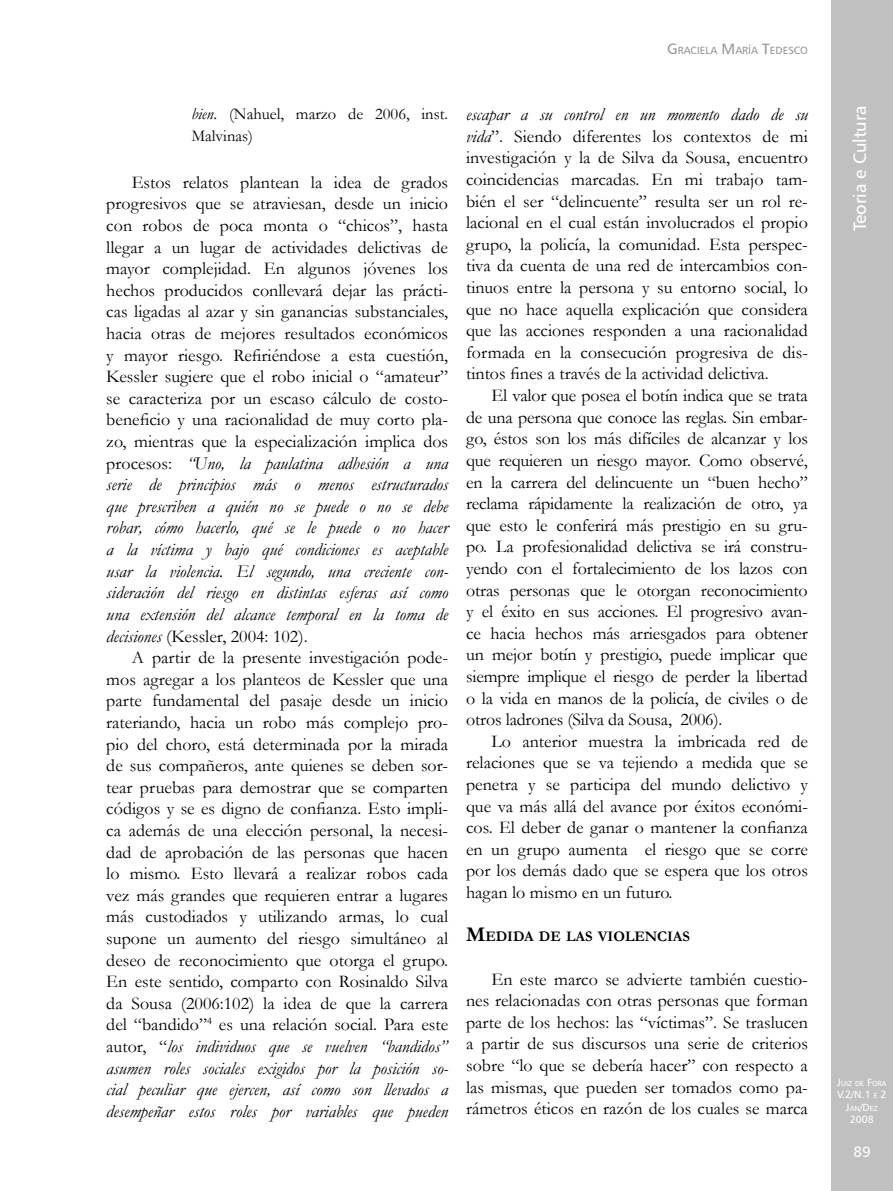
<style>
.page{position:relative;width:893px;height:1191px;background:#fff}
.page>*{position:absolute;margin:0;border:0;box-sizing:border-box;transform-origin:0 0}
.t1{font:18px/21.6px "Garamond";color:#000;text-align:justify}
.t2{font:18px "Humanist 777 BT Roman B";color:#fff}
.t3{font:16.5px/21.6px "Garamond";color:#000}
.t4{font:15px "Humanist 777 BT Roman B";color:#fff}
.t5{font:700 14.7px "Garamond";color:#000}
.t6{font:10.5px "Humanist 777 BT Roman B";color:#939598}
.t7{font:10.5px "Humanist 777 BT Roman B";color:#fff}
.t8{font:7.35px "Humanist 777 BT Roman B";color:#fff}
.s1{font-size:15px}
.s2{font-style:italic}
.s3{font-size:21px}
.s4{font-size:10.5px}
.s5{font-size:7.35px}
</style>
<div class="page">
<div style="left:831px;top:0;width:62px;height:1191px;background:#c0c0c0"></div>
<p class="t6" style="left:667px;top:44px;width:142px"><span class="s1">G</span>RACIELA <span class="s1">M</span>ARÍA <span class="s1">T</span>EDESCO</p>
<p class="t3" style="left:191px;top:103px;width:258px"><span class="s2">bien.</span> (Nahuel, marzo de 2006, inst.<br>Malvinas)</p>
<p class="t1" style="left:106px;top:171px;width:343px;text-indent:26px">Estos relatos plantean la idea de grados progresivos que se atraviesan, desde un inicio con robos de poca monta o “chicos”, hasta llegar a un lugar de actividades delictivas de mayor complejidad. En algunos jóvenes los hechos producidos conllevará dejar las prácti&shy;cas ligadas al azar y sin ganancias substanciales, hacia otras de mejores resultados económicos y mayor riesgo. Refiriéndose a esta cuestión, Kessler sugiere que el robo inicial o “amateur” se caracteriza por un escaso cálculo de costo&shy;beneficio y una racionalidad de muy corto pla&shy;zo, mientras que la especialización implica dos procesos: <span class="s2">“Uno, la paulatina adhesión a una serie de principios más o menos estructurados que prescriben a quién no se puede o no se debe robar, cómo hacerlo, qué se le puede o no hacer a la víctima y bajo qué condiciones es aceptable usar la violencia. El segundo, una creciente con&shy;sideración del riesgo en distintas esferas así como una extensión del alcance temporal en la toma de decisiones</span> (Kessler, 2004: 102).</p>
<p class="t1" style="left:106px;top:646px;width:343px;text-indent:26px">A partir de la presente investigación pode&shy;mos agregar a los planteos de Kessler que una parte fundamental del pasaje desde un inicio rateriando, hacia un robo más complejo pro&shy;pio del choro, está determinada por la mirada de sus compañeros, ante quienes se deben sor&shy;tear pruebas para demostrar que se comparten códigos y se es digno de confianza. Esto impli&shy;ca además de una elección personal, la necesi&shy;dad de aprobación de las personas que hacen lo mismo. Esto llevará a realizar robos cada vez más grandes que requieren entrar a lugares más custodiados y utilizando armas, lo cual supone un aumento del riesgo simultáneo al deseo de reconocimiento que otorga el grupo.<br>En este sentido, comparto con Rosinaldo Silva da Sousa (2006:102) la idea de que la carrera del “bandido”<sup>4</sup> es una relación social. Para este autor, “<span class="s2">los individuos que se vuelven “bandidos” asumen roles sociales exigidos por la posición so&shy;cial peculiar que ejercen, así como son llevados a desempeñar estos roles por variables que pueden</span></p>
<p class="t1" style="left:466px;top:103px;width:343px"><span class="s2">escapar a su control en un momento dado de su vida</span>”. Siendo diferentes los contextos de mi investigación y la de Silva da Sousa, encuentro coincidencias marcadas. En mi trabajo tam&shy;bién el ser “delincuente” resulta ser un rol re&shy;lacional en el cual están involucrados el propio grupo, la policía, la comunidad. Esta perspec&shy;tiva da cuenta de una red de intercambios con&shy;tinuos entre la persona y su entorno social, lo que no hace aquella explicación que considera que las acciones responden a una racionalidad formada en la consecución progresiva de dis&shy;tintos fines a través de la actividad delictiva.</p>
<p class="t1" style="left:466px;top:384px;width:343px;text-indent:26px">El valor que posea el botín indica que se trata de una persona que conoce las reglas. Sin embar&shy;go, éstos son los más difíciles de alcanzar y los que requieren un riesgo mayor. Como observé, en la carrera del delincuente un “buen hecho” reclama rápidamente la realización de otro, ya que esto le conferirá más prestigio en su gru&shy;po. La profesionalidad delictiva se irá constru&shy;yendo con el fortalecimiento de los lazos con otras personas que le otorgan reconocimiento y el éxito en sus acciones. El progresivo avan&shy;ce hacia hechos más arriesgados para obtener un mejor botín y prestigio, puede implicar que siempre implique el riesgo de perder la libertad o la vida en manos de la policía, de civiles o de otros ladrones (Silva da Sousa, 2006).</p>
<p class="t1" style="left:466px;top:730px;width:343px;text-indent:26px">Lo anterior muestra la imbricada red de relaciones que se va tejiendo a medida que se penetra y se participa del mundo delictivo y que va más allá del avance por éxitos económi&shy;cos. El deber de ganar o mantener la confianza en un grupo aumenta el riesgo que se corre por los demás dado que se espera que los otros hagan lo mismo en un futuro.</p>
<p class="t5" style="left:466px;top:926px;width:225px"><span class="s3">M</span>EDIDA DE LAS VIOLENCIAS</p>
<p class="t1" style="left:466px;top:967px;width:343px;text-indent:26px">En este marco se advierte también cuestio&shy;nes relacionadas con otras personas que forman parte de los hechos: las “víctimas”. Se traslucen a partir de sus discursos una serie de criterios sobre “lo que se debería hacer” con respecto a las mismas, que pueden ser tomados como pa&shy;rámetros éticos en razón de los cuales se marca</p>
<p class="t2" style="left:849px;top:231px;width:128px;rotate:-90deg">Teoria e Cultura</p>
<p class="t8" style="left:837px;top:1078px;width:51px"><span class="s4">J</span>UIZ DE <span class="s4">F</span>ORA</p>
<p class="t7" style="left:837px;top:1088px;width:51px">V.2/N.1 <span class="s5">E</span> 2</p>
<p class="t8" style="left:846px;top:1103px;width:33px"><span class="s4">J</span>AN<span class="s4">/D</span> EZ</p>
<p class="t7" style="left:850px;top:1113px;width:26px">2008</p>
<p class="t4" style="left:853px;top:1142px;width:19px">89</p>
</div>
